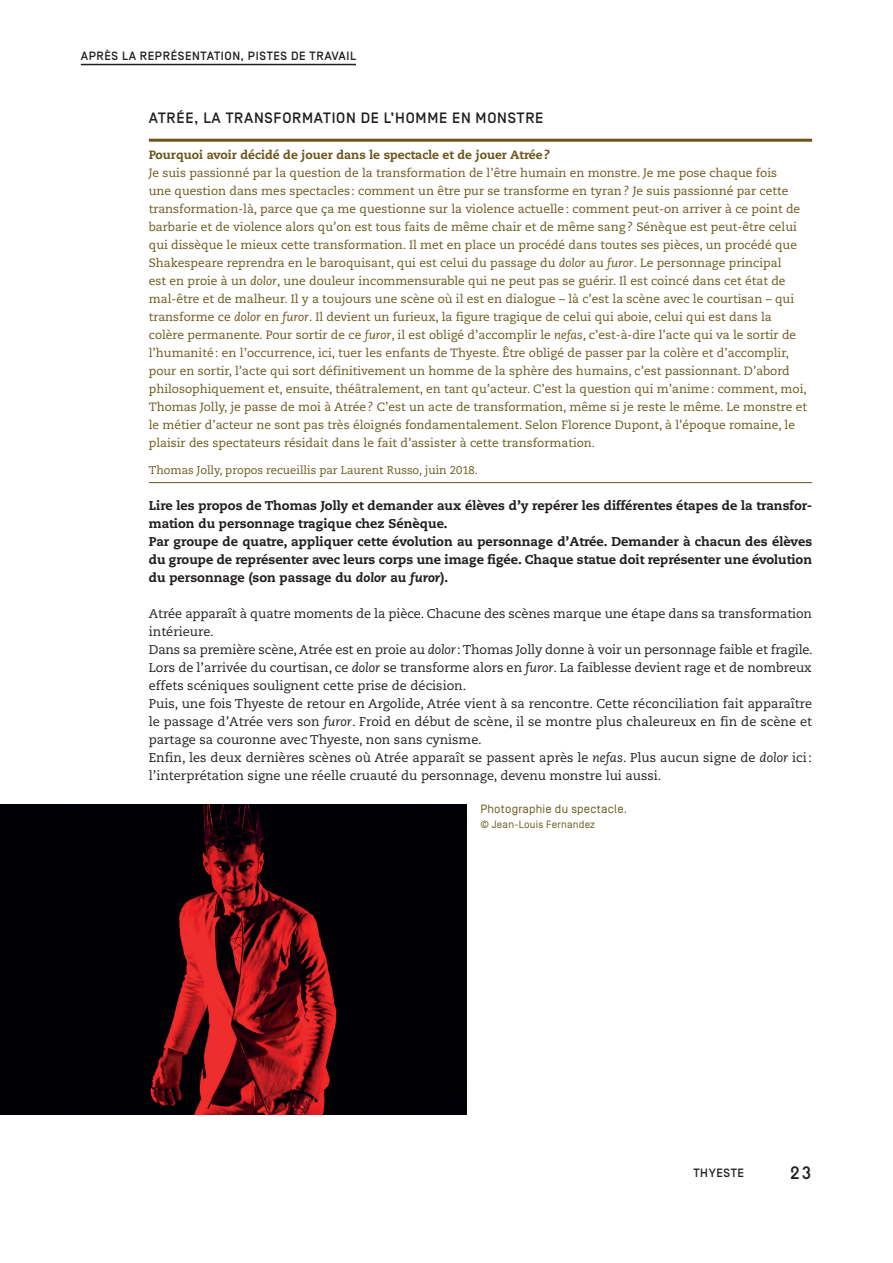
<style>
.page{position:relative;width:893px;height:1263px;background:#fff}
.page>*{position:absolute;margin:0;border:0;box-sizing:border-box;transform-origin:0 0}
.t1{font:500 18px "Simplon BP Mono";color:#231f20}
.t2{font:500 15px "Simplon BP";letter-spacing:.05em;color:#231f20}
.t3{font:12.75px/18px "Caecilia LT Std";color:#231f20}
.t4{font:800 12.75px/18px "Caecilia LT Std";color:#231f20}
.t5{font:12px/18px "Caecilia LT Std";color:#6d561b}
.t6{font:800 12px "Caecilia LT Std";color:#6d561b}
.t7{font:500 12px "Simplon BP";letter-spacing:.05em;color:#231f20}
.t8{font:12px "Simplon BP Regular";letter-spacing:.02em;color:#6d561b}
.t9{font:11.25px "Caecilia LT Std";color:#6d561b}
.t10{font:10.5px "Simplon BP Regular";letter-spacing:.02em;color:#6d561b}
.s1{font-style:italic}
</style>
<div class="page">
<hr style="left:81px;top:64px;width:275px;height:1px;background:#231f20">
<hr style="left:149px;top:139px;width:663px;height:3px;background:#6d561b">
<hr style="left:149px;top:482px;width:663px;height:1px;background:#6d561b">
<img style="left:0;top:804px;width:466px;height:311px">
<p class="t7" style="left:81px;top:49px;width:17px">APRÈS</p>
<p class="t7" style="left:122px;top:49px;width:26px">LA REPRÉSENTATION</p>
<p class="t7" style="left:241px;top:49px;width:15px">, PISTES</p>
<p class="t7" style="left:291px;top:49px;width:27px">DE TRAVAIL</p>
<p class="t2" style="left:149px;top:109px;width:396px">ATRÉE, LA TRANSFORMATION DE L’HOMME EN MONSTRE</p>
<p class="t6" style="left:149px;top:147px;width:403px">Pourquoi avoir décidé de jouer dans le spectacle et de jouer Atrée?</p>
<p class="t5" style="left:149px;top:164px;width:660px">Je suis passionné par la question de la transformation de l’être humain en monstre. Je me pose chaque fois<br>une question dans mes spectacles: comment un être pur se transforme en tyran? Je suis passionné par cette transformation-là, parce que ça me questionne sur la violence actuelle: comment peut-on arriver à ce point de barbarie et de violence alors qu’on est tous faits de même chair et de même sang? Sénèque est peut-être celui qui dissèque le mieux cette transformation. Il met en place un procédé dans toutes ses pièces, un procédé que Shakespeare reprendra en le baroquisant, qui est celui du passage du <span class="s1">dolor</span> au <span class="s1">furor</span>. Le personnage principal<br>est en proie à un <span class="s1">dolor</span>, une douleur incommensurable qui ne peut pas se guérir. Il est coincé dans cet état de mal-être et de malheur. Il y a toujours une scène où il est en dialogue – là c’est la scène avec le courtisan – qui transforme ce <span class="s1">dolor</span> en <span class="s1">furor</span>. Il devient un furieux, la figure tragique de celui qui aboie, celui qui est dans la colère permanente. Pour sortir de ce <span class="s1">furor</span>, il est obligé d’accomplir le <span class="s1">nefas</span>, c’est-à-dire l’acte qui va le sortir de l’humanité: en l’occurrence, ici, tuer les enfants de Thyeste. Être obligé de passer par la colère et d’accomplir, pour en sortir, l’acte qui sort définitivement un homme de la sphère des humains, c’est passionnant. D’abord philosophiquement et, ensuite, théâtralement, en tant qu’acteur. C’est la question qui m’anime: comment, moi, Thomas Jolly, je passe de moi à Atrée? C’est un acte de transformation, même si je reste le même. Le monstre et le métier d’acteur ne sont pas très éloignés fondamentalement. Selon Florence Dupont, à l’époque romaine, le plaisir des spectateurs résidait dans le fait d’assister à cette transformation.</p>
<p class="t9" style="left:149px;top:463px;width:331px">Thomas Jolly, propos recueillis par Laurent Russo, juin 2018.</p>
<p class="t4" style="left:149px;top:496px;width:665px">Lire les propos de Thomas Jolly et demander aux élèves d’y repérer les différentes étapes de la transfor&shy;mation du personnage tragique chez Sénèque.<br>Par groupe de quatre, appliquer cette évolution au personnage d’Atrée. Demander à chacun des élèves du groupe de représenter avec leurs corps une image figée. Chaque statue doit représenter une évolution du personnage (son passage du <span class="s1">dolor</span> au <span class="s1">furor</span>).</p>
<p class="t3" style="left:149px;top:605px;width:665px">Atrée apparaît à quatre moments de la pièce. Chacune des scènes marque une étape dans sa transformation intérieure.<br>Dans sa première scène, Atrée est en proie au <span class="s1">dolor</span>: Thomas Jolly donne à voir un personnage faible et fragile.<br>Lors de l’arrivée du courtisan, ce <span class="s1">dolor</span> se transforme alors en <span class="s1">furor</span>. La faiblesse devient rage et de nombreux effets scéniques soulignent cette prise de décision.<br>Puis, une fois Thyeste de retour en Argolide, Atrée vient à sa rencontre. Cette réconciliation fait apparaître le passage d’Atrée vers son <span class="s1">furor</span>. Froid en début de scène, il se montre plus chaleureux en fin de scène et partage sa couronne avec Thyeste, non sans cynisme.<br>Enfin, les deux dernières scènes où Atrée apparaît se passent après le <span class="s1">nefas</span>. Plus aucun signe de <span class="s1">dolor</span> ici: l’interprétation signe une réelle cruauté du personnage, devenu monstre lui aussi.</p>
<p class="t8" style="left:480px;top:802px;width:148px">Photographie du spectacle.</p>
<p class="t10" style="left:480px;top:818px;width:116px">© Jean-Louis Fernandez</p>
<p class="t7" style="left:693px;top:1166px;width:52px">THYESTE</p>
<h1 class="t1" style="left:789px;top:1161px;width:24px">23</h1>
</div>
